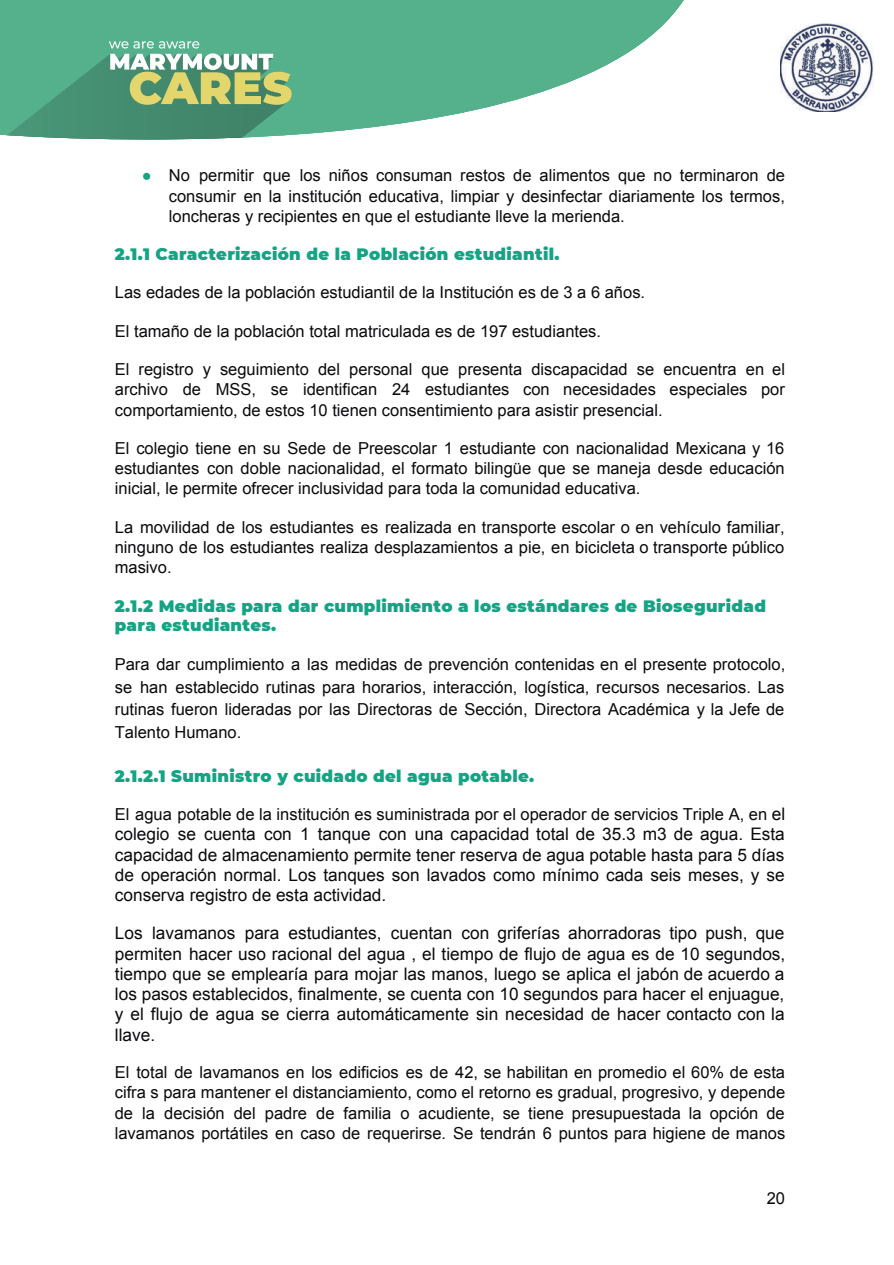
<style>
.page{position:relative;width:894px;height:1265px;background:#fff}
.page>*{position:absolute;margin:0;border:0;box-sizing:border-box;transform-origin:0 0}
.t1{font:17.25px/20.2px "Arial";color:#0b090c;text-align:justify}
.t2{font:16.5px/20.2px "Arial";color:#0b090c;text-align:justify}
.t3{font:900 16.5px/19.8px "Montserrat";letter-spacing:.02em;color:#12a483}
.s1{font-size:17.25px}
</style>
<div class="page">
<img style="left:781px;top:24px;width:93px;height:88px">
<svg style="left:0;top:0;width:684px;height:140px;fill:#55b08c"></svg>
<svg style="left:109px;top:41px;width:183px;height:64px;background:#93ba8b"></svg>
<p class="t2" style="left:169px;top:166px;width:618px">No permitir que los niños consuman restos de alimentos que no terminaron de consumir en la institución educativa, limpiar y desinfectar diariamente los termos, loncheras y recipientes en que el estudiante lleve la merienda.</p>
<p class="t3" style="left:115px;top:243px;width:446px">2.1.1 Caracterización de la Población estudiantil.</p>
<p class="t2" style="left:115px;top:283px;width:532px">Las edades de la población estudiantil de la Institución es de 3 a 6 años.</p>
<p class="t2" style="left:115px;top:321px;width:488px">El tamaño de la población total matriculada es de 197 estudiantes.</p>
<p class="t2" style="left:115px;top:359px;width:672px">El registro y seguimiento del personal que presenta discapacidad se encuentra en el archivo de MSS, se identifican 24 estudiantes con necesidades especiales por comportamiento, de estos 10 tienen consentimiento para asistir presencial.</p>
<p class="t2" style="left:115px;top:438px;width:671px">El colegio tiene en su Sede de Preescolar 1 estudiante con nacionalidad Mexicana y 16 estudiantes con doble nacionalidad, el formato bilingüe que se maneja desde educación inicial, le permite ofrecer inclusividad para toda la comunidad educativa.</p>
<p class="t2" style="left:115px;top:517px;width:671px">La movilidad de los estudiantes es realizada en transporte escolar o en vehículo familiar, ninguno de los estudiantes realiza desplazamientos a pie, en bicicleta o transporte público masivo.</p>
<p class="t3" style="left:115px;top:595px;width:653px">2.1.2 Medidas para dar cumplimiento a los estándares de Bioseguridad para estudiantes.</p>
<p class="t2" style="left:115px;top:653px;width:672px;line-height:22.5px">Para dar cumplimiento a las medidas de prevención contenidas en el presente protocolo, se han establecido rutinas para horarios, interacción, logística, recursos necesarios. Las rutinas fueron lideradas por las Directoras de Sección, Directora Académica y la Jefe de Talento Humano.</p>
<p class="t3" style="left:115px;top:765px;width:421px">2.1.2.1 Suministro y cuidado del agua potable.</p>
<p class="t2" style="left:115px;top:804px;width:672px">El agua potable de la institución es suministrada por el operador de servicios Triple A, en <span class="s1">el</span></p>
<p class="t1" style="left:115px;top:824px;width:672px">colegio se cuenta con 1 tanque con una capacidad total de 35.3 m3 de agua. Esta capacidad de almacenamiento permite tener reserva de agua potable hasta para 5 días de operación normal. Los tanques son lavados como mínimo cada seis meses, y se conserva registro de esta actividad.</p>
<p class="t1" style="left:115px;top:923px;width:672px">Los lavamanos para estudiantes, cuentan con griferías ahorradoras tipo push, que permiten hacer uso racional del agua , el tiempo de flujo de agua es de 10 segundos, tiempo que se emplearía para mojar las manos, luego se aplica el jabón de acuerdo a los pasos establecidos, finalmente, se cuenta con 10 segundos para hacer el enjuague, y el flujo de agua se cierra automáticamente sin necesidad de hacer contacto con la llave.</p>
<p class="t2" style="left:115px;top:1062px;width:672px">El total de lavamanos en los edificios es de 42, se habilitan en promedio el 60% de esta cifra s para mantener el distanciamiento, como el retorno es gradual, progresivo, y depende de la decisión del padre de familia o acudiente, se tiene presupuestada la opción de lavamanos portátiles en caso de requerirse. Se tendrán 6 puntos para higiene de manos</p>
<p class="t2" style="left:767px;top:1188px;width:20px">20</p>
</div>
